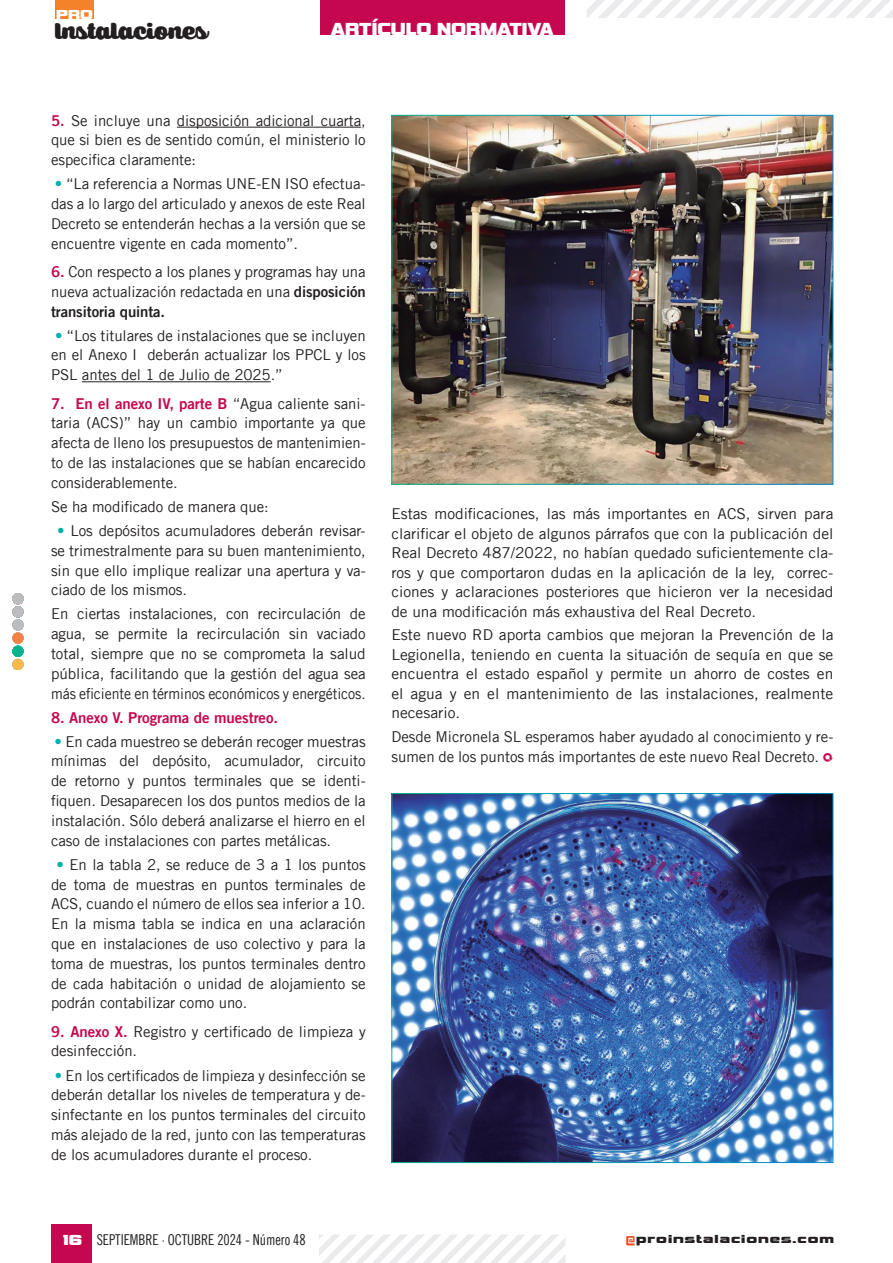
<style>
.page{position:relative;width:893px;height:1263px;background:#fff}
.page>*{position:absolute;margin:0;border:0;box-sizing:border-box;transform-origin:0 0}
.t1{font:22.65px "Caprica Script Upr Personal Use";color:#231f20;scale:1.14 1}
.t2{font:18px "Vipnagorgialla";color:#fff;scale:.9 1}
.t3{font:15px/19.8px "Trade Gothic LT";letter-spacing:-.005em;color:#231f20;text-align:justify}
.t4{font:15px/19.5px "Trade Gothic LT";letter-spacing:-.005em;color:#231f20;text-align:justify;scale:1.04 1}
.t5{font:15px "Trade Gothic LT Bold Two";letter-spacing:-.005em;color:#c50750}
.t6{font:15px "Trade Gothic LT Cond Eighteen";letter-spacing:-.005em;color:#231f20;scale:.94 1}
.t7{font:15px "Trade Gothic LT Bold Two";letter-spacing:-.005em;color:#231f20}
.t8{font:15px "Vipnagorgialla";color:#fff}
.t9{font:13.5px "Vipnagorgialla";color:#fff}
.t10{font:12px "Vipnagorgialla";letter-spacing:.08em;color:#231f20}
.s1{font-family:"Trade Gothic LT Bold Two";color:#c50750}
.s2{color:#00afad}
.s3{font-family:"Trade Gothic LT Bold Two"}
.s4{font-family:"Trade Gothic LT";color:#231f20}
.s5{font-family:"KG Arrows";color:#c50750}
.s6{color:#f04d28}
</style>
<div class="page">
<svg style="left:587px;top:0;width:306px;height:18px"></svg>
<svg style="left:319px;top:1235px;width:247px;height:28px"></svg>
<div style="left:51px;top:1224px;width:40px;height:39px;background:#c50750"></div>
<div style="left:320px;top:0;width:244px;height:35px;background:#c50750"></div>
<div style="left:55px;top:0;width:39px;height:19px;background:#f4822b"></div>
<div style="left:12px;top:606px;width:12px;height:11px;background:#bcbdc0;border-radius:50%"></div>
<div style="left:12px;top:646px;width:12px;height:11px;background:#08b490;border-radius:50%"></div>
<div style="left:12px;top:632px;width:12px;height:12px;background:#f48044;border-radius:50%"></div>
<div style="left:12px;top:619px;width:12px;height:11px;background:#bcbdc0;border-radius:50%"></div>
<div style="left:12px;top:593px;width:12px;height:11px;background:#bcbdc0;border-radius:50%"></div>
<div style="left:12px;top:659px;width:12px;height:11px;background:#fcb949;border-radius:50%"></div>
<img style="left:393px;top:117px;width:438px;height:366px">
<img style="left:393px;top:795px;width:438px;height:366px">
<hr style="left:177px;top:127px;width:184px;height:1px;background:#231f20">
<hr style="left:82px;top:381px;width:189px;height:1px;background:#231f20">
<p class="t9" style="left:56px;top:7px;width:38px">PRO</p>
<h1 class="t1" style="left:55px;top:18px;width:135px">Instalaciones</h1>
<p class="t2" style="left:331px;top:19px;width:249px">ARTÍCULO NORMATIVA</p>
<p class="t3" style="left:51px;top:110px;width:316px"><span class="s1">5.</span> Se incluye una disposición adicional cuarta, que si bien es de sentido común, el ministerio lo especifica claramente:</p>
<p class="t3" style="left:51px;top:174px;width:316px"><span class="s2">•</span> “La referencia a Normas UNE-EN ISO efectua&shy;das a lo largo del articulado y anexos de este Real Decreto se entenderán hechas a la versión que se encuentre vigente en cada momento”.</p>
<p class="t3" style="left:51px;top:262px;width:316px"><span class="s1">6.</span> Con respecto a los planes y programas hay una nueva actualización redactada en una <span class="s3">disposición</span></p>
<p class="t7" style="left:51px;top:302px;width:116px">transitoria quinta.</p>
<p class="t3" style="left:51px;top:325px;width:316px"><span class="s2">•</span> “Los titulares de instalaciones que se incluyen en el Anexo I deberán actualizar los PPCL y los PSL antes del 1 de Julio de 2025.”</p>
<p class="t5" style="left:51px;top:394px;width:316px">7. En el anexo IV, parte B <span class="s4">“Agua caliente sani-</span></p>
<p class="t3" style="left:51px;top:413px;width:316px">taria (ACS)” hay un cambio importante ya que afecta de lleno los presupuestos de mantenimien&shy;to de las instalaciones que se habían encarecido considerablemente.</p>
<p class="t3" style="left:51px;top:496px;width:219px">Se ha modificado de manera que:</p>
<p class="t3" style="left:51px;top:520px;width:316px;text-indent:6px"><span class="s2">•</span> Los depósitos acumuladores deberán revisar&shy;se trimestralmente para su buen mantenimiento, sin que ello implique realizar una apertura y va&shy;ciado de los mismos.</p>
<p class="t3" style="left:51px;top:604px;width:316px">En ciertas instalaciones, con recirculación de agua, se permite la recirculación sin vaciado total, siempre que no se comprometa la salud pública, facilitando que la gestión del agua sea más eficiente en términos económicos y energéticos.</p>
<p class="t5" style="left:51px;top:708px;width:228px">8. Anexo V. Programa de muestreo.</p>
<p class="t3" style="left:51px;top:731px;width:316px"><span class="s2">•</span> En cada muestreo se deberán recoger muestras mínimas del depósito, acumulador, circuito de retorno y puntos terminales que se identi&shy;fiquen. Desaparecen los dos puntos medios de la instalación. Sólo deberá analizarse el hierro en el caso de instalaciones con partes metálicas.</p>
<p class="t3" style="left:51px;top:854px;width:316px;text-indent:6px"><span class="s2">•</span> En la tabla 2, se reduce de 3 a 1 los puntos de toma de muestras en puntos terminales de ACS, cuando el número de ellos sea inferior a 10.<br>En la misma tabla se indica en una aclaración que en instalaciones de uso colectivo y para la toma de muestras, los puntos terminales dentro de cada habitación o unidad de alojamiento se podrán contabilizar como uno.</p>
<p class="t3" style="left:51px;top:1021px;width:316px"><span class="s1">9. Anexo X.</span> Registro y certificado de limpieza y desinfección.</p>
<p class="t3" style="left:51px;top:1065px;width:316px"><span class="s2">•</span> En los certificados de limpieza y desinfección se deberán detallar los niveles de temperatura y de&shy;sinfectante en los puntos terminales del circuito más alejado de la red, junto con las temperaturas de los acumuladores durante el proceso.</p>
<p class="t3" style="left:391px;top:504px;width:444px">Estas modificaciones, las más importantes en ACS, sirven para clarificar el objeto de algunos párrafos que con la publicación del Real Decreto 487/2022, no habían quedado suficientemente cla&shy;ros y que comportaron dudas en la aplicación de la ley, correc&shy;ciones y aclaraciones posteriores que hicieron ver la necesidad de una modificación más exhaustiva del Real Decreto.</p>
<p class="t4" style="left:391px;top:625px;width:427px">Este nuevo RD aporta cambios que mejoran la Prevención de la Legionella, teniendo en cuenta la situación de sequía en que se encuentra el estado español y permite un ahorro de costes en el agua y en el mantenimiento de las instalaciones, realmente necesario.</p>
<p class="t3" style="left:391px;top:727px;width:444px">Desde Micronela SL esperamos haber ayudado al conocimiento y re&shy;sumen de los puntos más importantes de este nuevo Real Decreto. <span class="s5">Y</span></p>
<p class="t8" style="left:63px;top:1232px;width:20px">16</p>
<p class="t6" style="left:97px;top:1230px;width:224px">SEPTIEMBRE · OCTUBRE 2024 - Número 48</p>
<p class="t10" style="left:626px;top:1232px;width:210px"><span class="s6">@</span>proinstalaciones.com</p>
</div>
